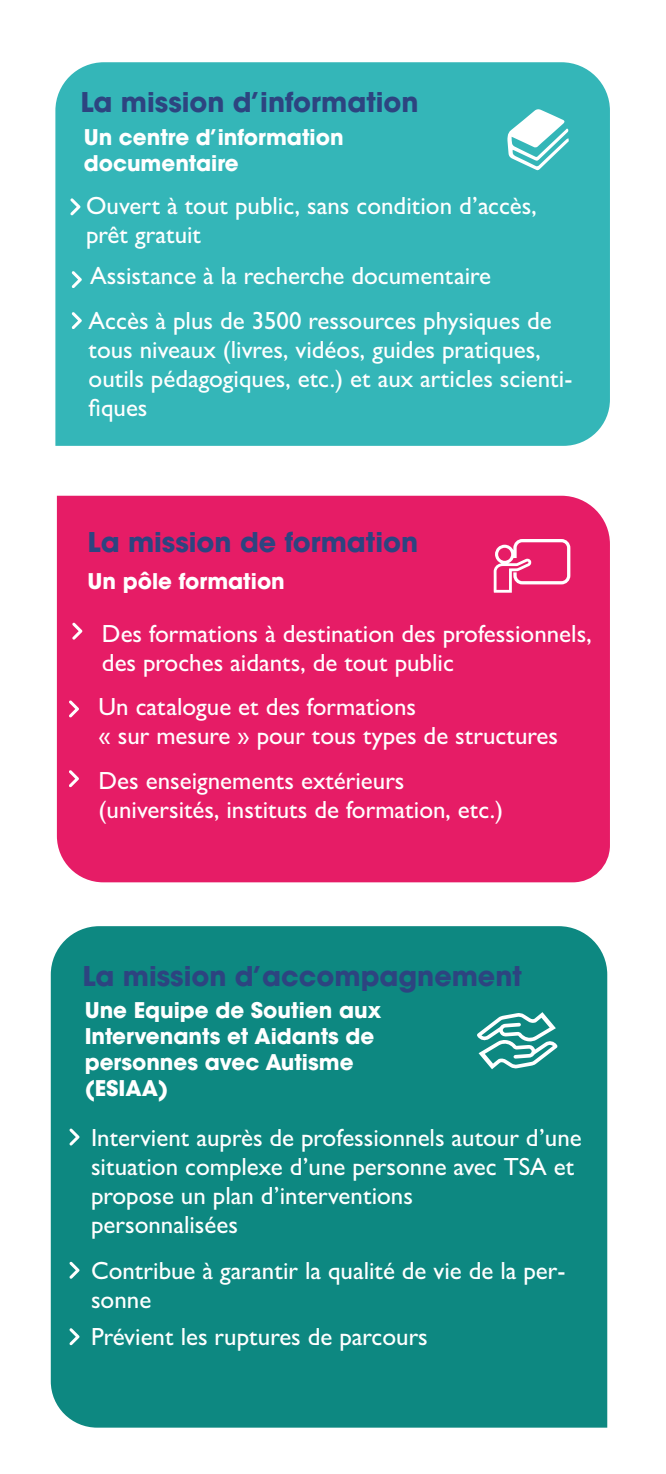
<style>
.page{position:relative;width:666px;height:1474px;background:#fff}
.page>*{position:absolute;margin:0;border:0;box-sizing:border-box;transform-origin:0 0}
.t1{font:700 26.95px "ITC Avant Garde Std";color:#2d4480}
.t2{font:500 24.85px/29.1px "Gill Sans";color:#fff}
.t3{font:700 21.53px/25.7px "ITC Avant Garde Std";color:#fff}
</style>
<div class="page">
<div style="left:55px;top:62px;width:554px;height:384px;background:#34b6b8"></div>
<div style="left:51px;top:926px;width:555px;height:501px;background:#0d8881"></div>
<div style="left:57px;top:496px;width:552px;height:386px;background:#e61c66"></div>
<svg style="left:507px;top:109px;width:61px;height:61px"></svg>
<svg style="left:70px;top:198px;width:10px;height:17px"></svg>
<svg style="left:72px;top:271px;width:10px;height:17px"></svg>
<svg style="left:72px;top:312px;width:10px;height:17px"></svg>
<svg style="left:69px;top:1128px;width:10px;height:17px"></svg>
<svg style="left:69px;top:1261px;width:10px;height:17px"></svg>
<svg style="left:69px;top:1327px;width:10px;height:18px"></svg>
<svg style="left:476px;top:1012px;width:81px;height:57px"></svg>
<svg style="left:493px;top:539px;width:77px;height:53px"></svg>
<svg style="left:72px;top:622px;width:10px;height:17px"></svg>
<svg style="left:69px;top:700px;width:10px;height:17px"></svg>
<svg style="left:69px;top:770px;width:10px;height:17px"></svg>
<p class="t1" style="left:80px;top:85px;width:339px">La mission d’information</p>
<p class="t3" style="left:84px;top:124px;width:261px">Un centre d’information documentaire</p>
<p class="t2" style="left:86px;top:191px;width:452px">Ouvert à tout public, sans condition d’accès, prêt gratuit</p>
<p class="t2" style="left:90px;top:261px;width:402px">Assistance à la recherche documentaire</p>
<p class="t2" style="left:89px;top:306px;width:485px">Accès à plus de 3500 ressources physiques de tous niveaux (livres, vidéos, guides pratiques, outils pédagogiques, etc.) et aux articles scienti&shy;fiques</p>
<p class="t1" style="left:87px;top:525px;width:332px">La mission de formation</p>
<p class="t3" style="left:87px;top:567px;width:199px">Un pôle formation</p>
<p class="t2" style="left:102px;top:618px;width:491px">Des formations à destination des professionnels, des proches aidants, de tout public</p>
<p class="t2" style="left:98px;top:692px;width:460px">Un catalogue et des formations<br>« sur mesure » pour tous types de structures</p>
<p class="t2" style="left:98px;top:766px;width:406px">Des enseignements extérieurs (universités, instituts de formation, etc.)</p>
<p class="t1" style="left:82px;top:958px;width:441px">La mission d’accompagnement</p>
<p class="t3" style="left:85px;top:997px;width:298px">Une Equipe de Soutien aux<br>Intervenants et Aidants de personnes avec Autisme (ESIAA)</p>
<p class="t2" style="left:91px;top:1122px;width:492px">Intervient auprès de professionnels autour d’une situation complexe d’une personne avec TSA et propose un plan d’interventions<br>personnalisées</p>
<p class="t2" style="left:91px;top:1255px;width:475px">Contribue à garantir la qualité de vie de la per&shy;sonne</p>
<p class="t2" style="left:91px;top:1321px;width:338px">Prévient les ruptures de parcours</p>
</div>
